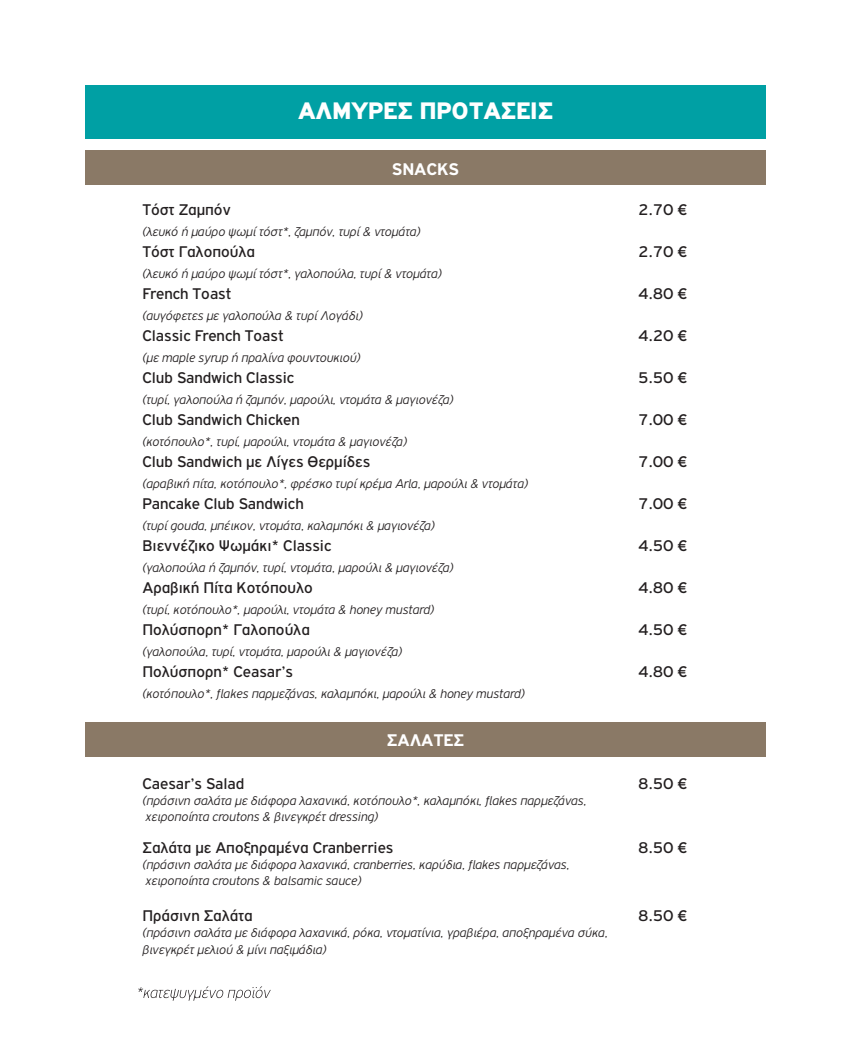
<style>
.page{position:relative;width:851px;height:1063px;background:#fff}
.page>*{position:absolute;margin:0;border:0;box-sizing:border-box;transform-origin:0 0}
.t1{font:900 25.5px "PF Highway Gothic";color:#fff}
.t2{font:700 18px "PF Highway Gothic";color:#fff}
.t3{font:16.5px "PF Highway Gothic";color:#231f20}
.t4{font:italic 300 13.5px "PF Highway Gothic";color:#231f20}
</style>
<div class="page">
<svg style="left:138px;top:986px;width:133px;height:15px"></svg>
<div style="left:85px;top:85px;width:680px;height:53px;background:#00a0a4"></div>
<div style="left:85px;top:151px;width:680px;height:34px;background:#8a7966"></div>
<div style="left:85px;top:723px;width:680px;height:34px;background:#8a7966"></div>
<p class="t1" style="left:298px;top:96px;width:256px">ΑΛΜΥΡΕΣ ΠΡΟΤΑΣΕΙΣ</p>
<p class="t2" style="left:392px;top:159px;width:69px">SNACKS</p>
<p class="t3" style="left:142px;top:201px;width:90px">Τόστ Ζαμπόν</p>
<p class="t3" style="left:638px;top:201px;width:51px">2.70 €</p>
<p class="t4" style="left:142px;top:224px;width:279px">(λευκό ή μαύρο ψωμί τόστ*, ζαμπόν, τυρί &amp; ντομάτα)</p>
<p class="t3" style="left:142px;top:243px;width:114px">Τόστ Γαλοπούλα</p>
<p class="t3" style="left:638px;top:243px;width:51px">2.70 €</p>
<p class="t4" style="left:142px;top:266px;width:301px">(λευκό ή μαύρο ψωμί τόστ*, γαλοπούλα, τυρί &amp; ντομάτα)</p>
<p class="t3" style="left:142px;top:285px;width:90px">French Toast</p>
<p class="t3" style="left:638px;top:285px;width:51px">4.80 €</p>
<p class="t4" style="left:142px;top:308px;width:221px">(αυγόφετες με γαλοπούλα &amp; τυρί Λογάδι)</p>
<p class="t3" style="left:142px;top:327px;width:142px">Classic French Toast</p>
<p class="t3" style="left:638px;top:327px;width:51px">4.20 €</p>
<p class="t4" style="left:142px;top:350px;width:219px">(με maple syrup ή πραλίνα φουντουκιού)</p>
<p class="t3" style="left:142px;top:369px;width:153px">Club Sandwich Classic</p>
<p class="t3" style="left:638px;top:369px;width:51px">5.50 €</p>
<p class="t4" style="left:142px;top:392px;width:312px">(τυρί, γαλοπούλα ή ζαμπόν, μαρούλι, ντομάτα &amp; μαγιονέζα)</p>
<p class="t3" style="left:142px;top:411px;width:159px">Club Sandwich Chicken</p>
<p class="t3" style="left:638px;top:411px;width:51px">7.00 €</p>
<p class="t4" style="left:142px;top:434px;width:266px">(κοτόπουλο*, τυρί, μαρούλι, ντομάτα &amp; μαγιονέζα)</p>
<p class="t3" style="left:142px;top:453px;width:229px">Club Sandwich με Λίγες Θερμίδες</p>
<p class="t3" style="left:638px;top:453px;width:51px">7.00 €</p>
<p class="t4" style="left:142px;top:476px;width:387px">(αραβική πίτα, κοτόπουλο*, φρέσκο τυρί κρέμα Arla, μαρούλι &amp; ντομάτα)</p>
<p class="t3" style="left:142px;top:495px;width:163px">Pancake Club Sandwich</p>
<p class="t3" style="left:638px;top:495px;width:51px">7.00 €</p>
<p class="t4" style="left:142px;top:518px;width:294px">(τυρί gouda, μπέικον, ντομάτα, καλαμπόκι &amp; μαγιονέζα)</p>
<p class="t3" style="left:142px;top:537px;width:190px">Βιεννέζικο Ψωμάκι* Classic</p>
<p class="t3" style="left:638px;top:537px;width:51px">4.50 €</p>
<p class="t4" style="left:142px;top:560px;width:312px">(γαλοπούλα ή ζαμπόν, τυρί, ντομάτα, μαρούλι &amp; μαγιονέζα)</p>
<p class="t3" style="left:142px;top:579px;width:172px">Αραβική Πίτα Κοτόπουλο</p>
<p class="t3" style="left:638px;top:579px;width:51px">4.80 €</p>
<p class="t4" style="left:142px;top:602px;width:293px">(τυρί, κοτόπουλο*, μαρούλι, ντομάτα &amp; honey mustard)</p>
<p class="t3" style="left:142px;top:621px;width:169px">Πολύσπορη* Γαλοπούλα</p>
<p class="t3" style="left:638px;top:621px;width:51px">4.50 €</p>
<p class="t4" style="left:142px;top:644px;width:261px">(γαλοπούλα, τυρί, ντομάτα, μαρούλι &amp; μαγιονέζα)</p>
<p class="t3" style="left:142px;top:663px;width:152px">Πολύσπορη* Ceasar’s</p>
<p class="t3" style="left:638px;top:663px;width:51px">4.80 €</p>
<p class="t4" style="left:142px;top:686px;width:383px">(κοτόπουλο*, flakes παρμεζάνας, καλαμπόκι, μαρούλι &amp; honey mustard)</p>
<p class="t2" style="left:387px;top:731px;width:78px">ΣΑΛΑΤΕΣ</p>
<p class="t3" style="left:142px;top:775px;width:103px">Caesar’s Salad</p>
<p class="t3" style="left:638px;top:775px;width:51px">8.50 €</p>
<p class="t4" style="left:142px;top:794px;width:445px">(πράσινη σαλάτα με διάφορα λαχανικά, κοτόπουλο*, καλαμπόκι, flakes παρμεζάνας,</p>
<p class="t4" style="left:146px;top:810px;width:234px">χειροποίητα croutons &amp; βινεγκρέτ dressing)</p>
<p class="t3" style="left:142px;top:839px;width:252px">Σαλάτα με Αποξηραμένα Cranberries</p>
<p class="t3" style="left:638px;top:839px;width:51px">8.50 €</p>
<p class="t4" style="left:142px;top:857px;width:429px">(πράσινη σαλάτα με διάφορα λαχανικά, cranberries, καρύδια, flakes παρμεζάνας,</p>
<p class="t4" style="left:146px;top:874px;width:217px">χειροποίητα croutons &amp; balsamic sauce)</p>
<p class="t3" style="left:142px;top:907px;width:112px">Πράσινη Σαλάτα</p>
<p class="t3" style="left:638px;top:907px;width:51px">8.50 €</p>
<p class="t4" style="left:142px;top:926px;width:467px">(πράσινη σαλάτα με διάφορα λαχανικά, ρόκα, ντοματίνια, γραβιέρα, αποξηραμένα σύκα,</p>
<p class="t4" style="left:142px;top:942px;width:185px">βινεγκρέτ μελιού &amp; μίνι παξιμάδια)</p>
</div>
